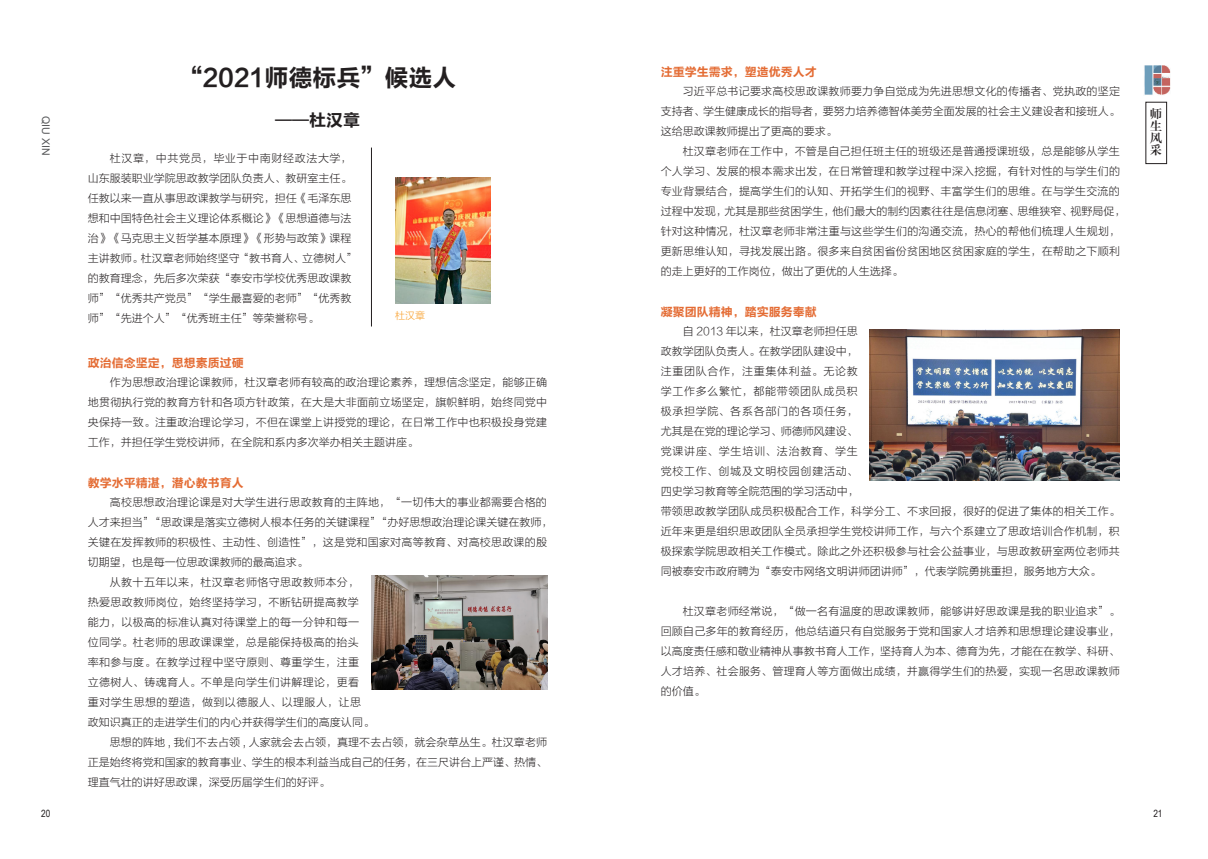
<style>
.page{position:relative;width:1208px;height:859px;background:#fff}
.page>*{position:absolute;margin:0;border:0;box-sizing:border-box;transform-origin:0 0}
.t1{font:24px "FZLTCHK GBK1 0";color:#231f20}
.t2{font:17px "FZLTCHK GBK1 0";color:#231f20}
.t3{font:12px "FZLTCHK GBK1 0";color:#e46c34}
.t4{font:12px/12px "FZXBSK GBK1 0";color:#231f20;text-align:justify}
.t5{font:11px/20px "FZLTKHK GBK1 0";letter-spacing:.02em;color:#231f20;text-align:justify}
.t6{font:11px/20px "FZLTKHK GBK1 0";color:#231f20}
.t7{font:11px "FZLTKHK GBK1 0";letter-spacing:.04em;color:#231f20}
.t8{font:10.6px "Arial";color:#57585a}
.t9{font:10px "Arial Narrow";color:#231f20}
.t10{font:10px "FZLTKHK GBK1 0";color:#f89c24}
</style>
<div class="page">
<img style="left:1144px;top:65px;width:26px;height:30px">
<img style="left:395px;top:177px;width:96px;height:126px">
<hr style="left:371px;top:148px;width:1px;height:178px;background:#231f20">
<img style="left:371px;top:575px;width:177px;height:115px">
<img style="left:870px;top:330px;width:249px;height:150px">
<p class="t8" style="left:53px;top:116px;width:41px;rotate:90deg">QIU XIN</p>
<h1 class="t1" style="left:179px;top:64px;width:279px">“2021师德标兵”候选人</h1>
<h2 class="t2" style="left:275px;top:111px;width:86px">——杜汉章</h2>
<p class="t6" style="left:88px;top:148px;width:271px;text-indent:22px">杜汉章，中共党员，毕业于中南财经政法大学，山东服装职业学院思政教学团队负责人、教研室主任。任教以来一直从事思政课教学与研究，担任《毛泽东思想和中国特色社会主义理论体系概论》《思想道德与法治》《马克思主义哲学基本原理》《形势与政策》课程主讲教师。杜汉章老师始终坚守“教书育人、立德树人”的教育理念，先后多次荣获“泰安市学校优秀思政课教师”“优秀共产党员”“学生最喜爱的老师”“优秀教师”“先进个人”“优秀班主任”等荣誉称号。</p>
<p class="t3" style="left:88px;top:356px;width:157px">政治信念坚定，思想素质过硬</p>
<p class="t5" style="left:88px;top:372px;width:461px;text-indent:22px">作为思想政治理论课教师，杜汉章老师有较高的政治理论素养，理想信念坚定，能够正确地贯彻执行党的教育方针和各项方针政策，在大是大非面前立场坚定，旗帜鲜明，始终同党中央保持一致。注重政治理论学习，不但在课堂上讲授党的理论，在日常工作中也积极投身党建工作，并担任学生党校讲师，在全院和系内多次举办相关主题讲座。</p>
<p class="t3" style="left:88px;top:476px;width:157px">教学水平精湛，潜心教书育人</p>
<p class="t5" style="left:110px;top:492px;width:438px">高校思想政治理论课是对大学生进行思政教育的主阵地，“一切伟大的事业都需要合格的</p>
<p class="t6" style="left:88px;top:512px;width:466px">人才来担当”“思政课是落实立德树人根本任务的关键课程”“办好思想政治理论课关键在教师，</p>
<p class="t5" style="left:88px;top:532px;width:461px">关键在发挥教师的积极性、主动性、创造性”，这是党和国家对高等教育、对高校思政课的殷</p>
<p class="t6" style="left:88px;top:552px;width:221px">切期望，也是每一位思政课教师的最高追求。</p>
<p class="t5" style="left:110px;top:572px;width:251px">从教十五年以来，杜汉章老师恪守思政教师本分，</p>
<p class="t5" style="left:88px;top:592px;width:272px">热爱思政教师岗位，始终坚持学习，不断钻研提高教学</p>
<p class="t5" style="left:88px;top:612px;width:273px">能力，以极高的标准认真对待课堂上的每一分钟和每一</p>
<p class="t5" style="left:88px;top:632px;width:272px">位同学。杜老师的思政课课堂，总是能保持极高的抬头</p>
<p class="t5" style="left:88px;top:652px;width:273px">率和参与度。在教学过程中坚守原则、尊重学生，注重</p>
<p class="t5" style="left:88px;top:672px;width:273px">立德树人、铸魂育人。不单是向学生们讲解理论，更看</p>
<p class="t7" style="left:88px;top:696px;width:275px">重对学生思想的塑造，做到以德服人、以理服人，让思</p>
<p class="t6" style="left:88px;top:712px;width:287px">政知识真正的走进学生们的内心并获得学生们的高度认同。</p>
<p class="t5" style="left:110px;top:732px;width:439px">思想的阵地 , 我们不去占领 , 人家就会去占领，真理不去占领，就会杂草丛生。杜汉章老师</p>
<p class="t6" style="left:88px;top:752px;width:461px">正是始终将党和国家的教育事业、学生的根本利益当成自己的任务，在三尺讲台上严谨、热情、</p>
<p class="t6" style="left:88px;top:772px;width:243px">理直气壮的讲好思政课，深受历届学生们的好评。</p>
<p class="t10" style="left:395px;top:310px;width:31px">杜汉章</p>
<p class="t3" style="left:660px;top:65px;width:157px">注重学生需求，塑造优秀人才</p>
<p class="t5" style="left:660px;top:81px;width:461px;text-indent:22px">习近平总书记要求高校思政课教师要力争自觉成为先进思想文化的传播者、党执政的坚定支持者、学生健康成长的指导者，要努力培养德智体美劳全面发展的社会主义建设者和接班人。这给思政课教师提出了更高的要求。</p>
<p class="t5" style="left:660px;top:141px;width:466px;text-align:left;text-indent:22px">杜汉章老师在工作中，不管是自己担任班主任的班级还是普通授课班级，总是能够从学生个人学习、发展的根本需求出发，在日常管理和教学过程中深入挖掘，有针对性的与学生们的专业背景结合，提高学生们的认知、开拓学生们的视野、丰富学生们的思维。在与学生交流的过程中发现，尤其是那些贫困学生，他们最大的制约因素往往是信息闭塞、思维狭窄、视野局促，针对这种情况，杜汉章老师非常注重与这些学生们的沟通交流，热心的帮他们梳理人生规划，更新思维认知，寻找发展出路。很多来自贫困省份贫困地区贫困家庭的学生，在帮助之下顺利的走上更好的工作岗位，做出了更优的人生选择。</p>
<p class="t3" style="left:660px;top:305px;width:157px">凝聚团队精神，踏实服务奉献</p>
<p class="t5" style="left:660px;top:321px;width:460px;text-align:left;text-indent:22px">自 2013 年以来，杜汉章老师担任思<br>政教学团队负责人。在教学团队建设中，<br>注重团队合作，注重集体利益。无论教<br>学工作多么繁忙，都能带领团队成员积<br>极承担学院、各系各部门的各项任务，<br>尤其是在党的理论学习、师德师风建设、<br>党课讲座、学生培训、法治教育、学生<br>党校工作、创城及文明校园创建活动、<br>四史学习教育等全院范围的学习活动中，<br>带领思政教学团队成员积极配合工作，科学分工、不求回报，很好的促进了集体的相关工作。近年来更是组织思政团队全员承担学生党校讲师工作，与六个系建立了思政培训合作机制，积极探索学院思政相关工作模式。除此之外还积极参与社会公益事业，与思政教研室两位老师共同被泰安市政府聘为“泰安市网络文明讲师团讲师”，代表学院勇挑重担，服务地方大众。</p>
<p class="t5" style="left:660px;top:601px;width:461px;text-indent:22px">杜汉章老师经常说，“做一名有温度的思政课教师，能够讲好思政课是我的职业追求”。回顾自己多年的教育经历，他总结道只有自觉服务于党和国家人才培养和思想理论建设事业，以高度责任感和敬业精神从事教书育人工作，坚持育人为本、德育为先，才能在在教学、科研、人才培养、社会服务、管理育人等方面做出成绩，并赢得学生们的热爱，实现一名思政课教师的价值。</p>
<p class="t4" style="left:1150px;top:108px;width:13px">师生风采</p>
<p class="t9" style="left:41px;top:806px;width:11px">20</p>
<p class="t9" style="left:1153px;top:806px;width:11px">21</p>
</div>
